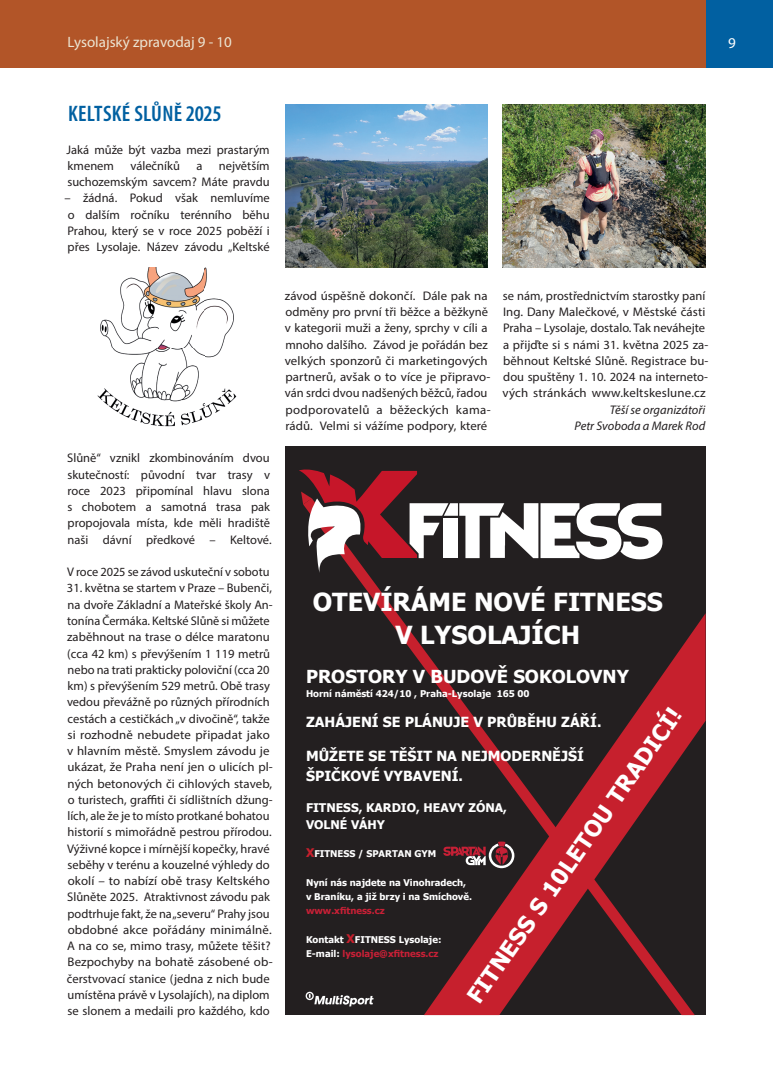
<style>
.page{position:relative;width:773px;height:1081px;background:#fff}
.page>*{position:absolute;margin:0;border:0;box-sizing:border-box;transform-origin:0 0}
.t1{font:700 24.88px/32.8px "Tahoma";color:#fff;text-align:center}
.t2{font:700 22.75px "Tahoma";color:#fff}
.t3{font:600 condensed 22.5px "Myriad Pro";letter-spacing:.01em;color:#0160a1}
.t4{font:700 17.88px "Tahoma";color:#fff}
.t5{font:15px "Myriad Pro";color:#ece5d3}
.t6{font:15px "Myriad Pro";color:#fff}
.t7{font:700 13.88px/19.9px "Tahoma";color:#fff}
.t8{font:12.5px/16.2px "Myriad Pro";color:#231f20}
.t9{font:italic 12.5px/16.2px "Myriad Pro";color:#231f20;text-align:right}
.t10{font:700 11.88px/16.9px "Tahoma";color:#fff}
.t11{font:700 9.25px/14.2px "Tahoma";color:#fff}
.t12{font:700 9.25px "Tahoma";color:#c72036}
.s1{font-size:11.88px;color:#c6202d}
.s2{color:#c72036}
</style>
<div class="page">
<div style="left:705px;top:0;width:67px;height:67px;background:#0160a1"></div>
<div style="left:0;top:0;width:14px;height:67px;background:#b25528"></div>
<div style="left:14px;top:0;width:691px;height:67px;background:#b25528"></div>
<img style="left:503px;top:105px;width:202px;height:162px">
<img style="left:285px;top:105px;width:203px;height:162px">
<div style="left:285px;top:446px;width:420px;height:569px;background:#231f20"></div>
<svg style="left:694px;top:614px;width:11px;height:401px"></svg>
<svg style="left:354px;top:538px;width:340px;height:477px"></svg>
<img style="left:305px;top:984px;width:76px;height:30px">
<svg style="left:443px;top:841px;width:71px;height:27px"></svg>
<svg style="left:299px;top:469px;width:363px;height:104px"></svg>
<img style="left:98px;top:267px;width:139px;height:160px">
<p class="t5" style="left:67px;top:33px;width:166px">Lysolajský zpravodaj 9 - 10</p>
<p class="t6" style="left:727px;top:34px;width:9px">9</p>
<h3 class="t3" style="left:68px;top:100px;width:155px">KELTSKÉ SLŮNĚ 2025</h3>
<p class="t8" style="left:66px;top:141px;width:205px">Jaká může být vazba mezi prastarým kmenem</p>
<p class="t8" style="left:130px;top:157px;width:51px">válečníků</p>
<p class="t8" style="left:196px;top:157px;width:8px">a</p>
<p class="t8" style="left:67px;top:157px;width:204px;text-align:right">největším<br>suchozemským savcem? Máte pravdu</p>
<p class="t8" style="left:64px;top:190px;width:207px;text-align:justify">– žádná. Pokud však nemluvíme o dalším ročníku terénního běhu Prahou, který se v roce 2025 poběží i přes Lysolaje. Název závodu „Keltské</p>
<p class="t8" style="left:67px;top:450px;width:206px">Slůně“ vznikl zkombinováním dvou skutečností: původní tvar trasy v roce 2023 připomínal hlavu slona s chobotem a samotná trasa pak propojovala místa, kde měli hradiště naši dávní předkové – Keltové.</p>
<p class="t8" style="left:67px;top:564px;width:204px">V roce 2025 se závod uskuteční v sobotu</p>
<p class="t8" style="left:67px;top:580px;width:207px">31. května se startem v Praze – Bubenči, na dvoře Základní a Mateřské školy An&shy;tonína Čermáka. Keltské Slůně si můžete zaběhnout na trase o délce maratonu (cca 42 km) s převýšením 1 119 metrů nebo na trati prakticky poloviční (cca 20 km) s převýšením 529 metrů. Obě trasy vedou převážně po různých přírodních cestách a cestičkách „v divočině“, takže si rozhodně nebudete připadat jako v hlavním městě. Smyslem závodu je ukázat, že Praha není jen o ulicích pl&shy;ných betonových či cihlových staveb, o turistech, graffiti či sídlištních džung&shy;lích, ale že je to místo protkané bohatou historií s mimořádně pestrou přírodou.<br>Výživné kopce i mírnější kopečky, hravé seběhy v terénu a kouzelné výhledy do okolí – to nabízí obě trasy Keltského Slůněte 2025. Atraktivnost závodu pak podtrhuje fakt, že na „severu“ Prahy jsou obdobné akce pořádány minimálně.<br>A na co se, mimo trasy, můžete těšit?<br>Bezpochyby na bohatě zásobené ob&shy;čerstvovací stanice (jedna z nich bude umístěna právě v Lysolajích), na diplom se slonem a medaili pro každého, kdo</p>
<p class="t8" style="left:285px;top:287px;width:207px">závod úspěšně dokončí. Dále pak na odměny pro první tři běžce a běžkyně v kategorii muži a ženy, sprchy v cíli a mnoho dalšího. Závod je pořádán bez velkých sponzorů či marketingových partnerů, avšak o to více je připravo&shy;ván srdci dvou nadšených běžců, řadou podporovatelů a běžeckých kama&shy;rádů. Velmi si vážíme podpory, které</p>
<p class="t8" style="left:502px;top:287px;width:207px">se nám, prostřednictvím starostky paní Ing. Dany Malečkové, v Městské části Praha – Lysolaje, dostalo. Tak neváhejte a přijďte si s námi 31. května 2025 za&shy;běhnout Keltské Slůně. Registrace bu&shy;dou spuštěny 1. 10. 2024 na interneto&shy;vých stránkách www.keltskeslune.cz</p>
<p class="t9" style="left:574px;top:401px;width:132px">Těší se organizátoři<br>Petr Svoboda a Marek Rod</p>
<h1 class="t1" style="left:312px;top:586px;width:352px">OTEVÍRÁME NOVÉ FITNESS<br>V LYSOLAJÍCH</h1>
<h3 class="t4" style="left:306px;top:664px;width:324px">PROSTORY V BUDOVĚ SOKOLOVNY</h3>
<p class="t11" style="left:306px;top:687px;width:225px">Horní náměstí 424/10 , Praha-Lysolaje 165 00</p>
<p class="t7" style="left:306px;top:713px;width:297px">ZAHÁJENÍ SE PLÁNUJE V PRŮBĚHU ZÁŘÍ.</p>
<p class="t7" style="left:306px;top:746px;width:279px">MŮŽETE SE TĚŠIT NA NEJMODERNĚJŠÍ<br>ŠPIČKOVÉ VYBAVENÍ.</p>
<p class="t10" style="left:306px;top:799px;width:202px">FITNESS, KARDIO, HEAVY ZÓNA,<br>VOLNÉ VÁHY</p>
<p class="t11" style="left:306px;top:847px;width:132px"><span class="s1">X</span>FITNESS / SPARTAN GYM</p>
<p class="t11" style="left:306px;top:876px;width:167px">Nyní nás najdete na Vinohradech, v Braníku, a již brzy i na Smíchově.</p>
<p class="t12" style="left:306px;top:904px;width:80px">www.xfitness.cz</p>
<p class="t11" style="left:306px;top:933px;width:137px">Kontakt <span class="s1">X</span>FITNESS Lysolaje:<br>E-mail: <span class="s2">lysolaje@xfitness.cz</span></p>
<h2 class="t2" style="left:459px;top:991px;width:356px;rotate:-55deg">FITNESS S 10LETOU TRADICÍ!</h2>
</div>
